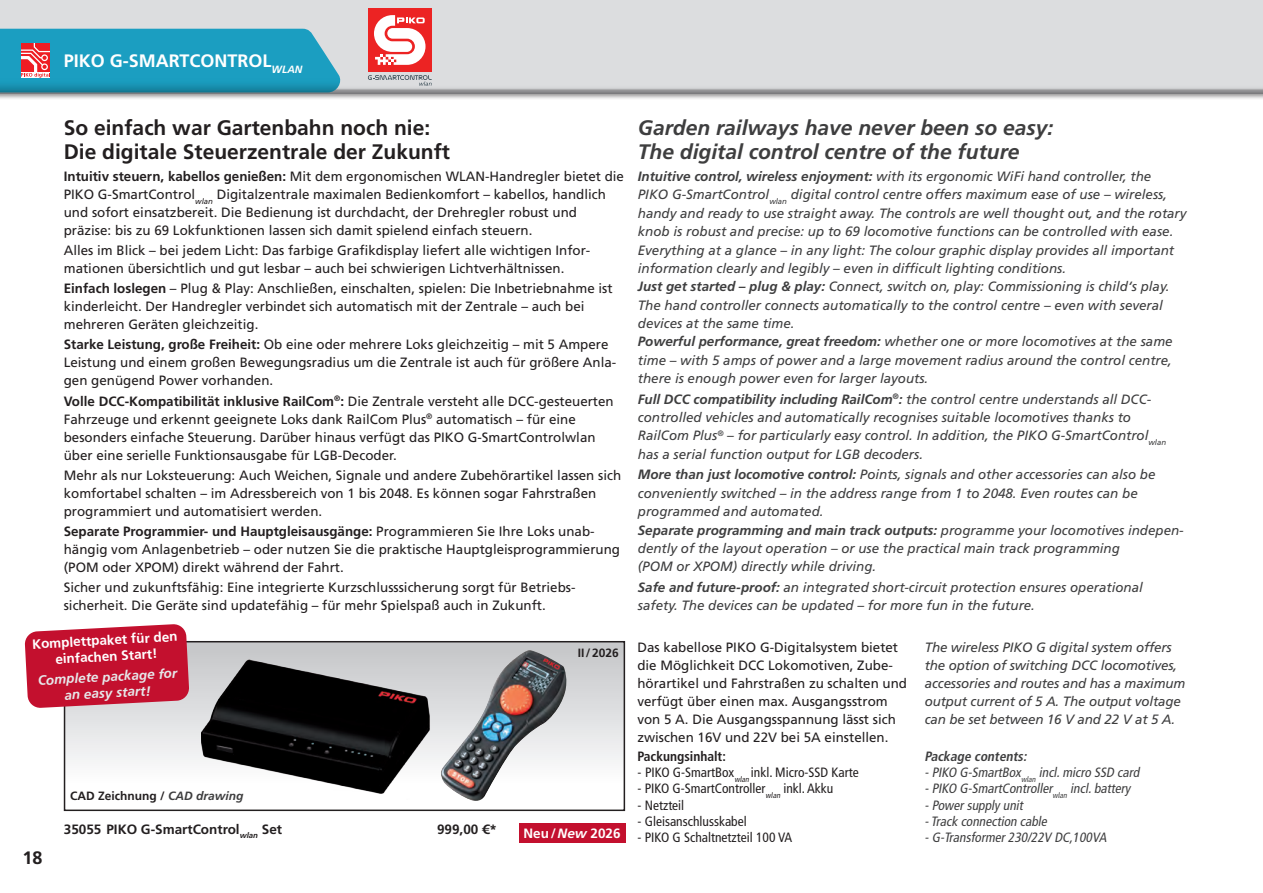
<style>
.page{position:relative;width:1263px;height:893px;background:#fff}
.page>*{position:absolute;margin:0;border:0;box-sizing:border-box;transform-origin:0 0}
.t1{font:italic 700 21px/24px "Frutiger LT Std";color:#3e3e3f}
.t2{font:700 21px/24px "Frutiger LT Std";color:#231f20}
.t3{font:700 18px "Frutiger LT Std";color:#fff}
.t4{font:700 18px "Frutiger LT Std";color:#231f20}
.t5{font:13.5px/18px "Frutiger LT Std";color:#231f20}
.t6{font:italic 13.5px/18.5px "Frutiger LT Std";color:#3e3e3f}
.t7{font:italic condensed 13.5px/16.2px "Frutiger LT Std";color:#3e3e3f}
.t8{font:condensed 13.5px "Frutiger LT Std";color:#231f20}
.t9{font:700 13.5px/16.2px "Frutiger LT Std";color:#fff;text-align:center}
.t10{font:700 13.5px "Frutiger LT Std";color:#231f20}
.t11{font:italic 700 13.5px/16.2px "Frutiger LT Std";color:#e6e7e9;text-align:center}
.t12{font:700 condensed 13.5px "Frutiger LT Std";color:#231f20}
.t13{font:700 12px "Frutiger LT Std";color:#231f20}
.s1{font-weight:700}
.s2{font-style:italic;color:#3e3e3f}
.s3{font-style:italic}
</style>
<div class="page">
<img style="left:67px;top:644px;width:555px;height:118px">
<div style="left:64px;top:641px;width:561px;height:170px;border:2px solid #231f20"></div>
<img style="left:440px;top:650px;width:128px;height:151px">
<img style="left:202px;top:648px;width:232px;height:146px">
<div style="left:519px;top:823px;width:106px;height:20px;background:#c3102e"></div>
<svg style="left:25px;top:624px;width:164px;height:84px;background:#c72943"></svg>
<div style="left:0;top:0;width:1263px;height:100px;background:#231f20;opacity:.5"></div>
<div style="left:0;top:0;width:1263px;height:96px;background:#231f20;opacity:.3"></div>
<svg style="left:0;top:29px;width:343px;height:63px;background:#2c9bba"></svg>
<div style="left:41px;top:63px;width:7px;height:7px;border:1px solid #fff;border-radius:50%"></div>
<div style="left:368px;top:8px;width:64px;height:64px;background:#ec2323"></div>
<svg style="left:374px;top:15px;width:51px;height:50px"></svg>
<svg style="left:368px;top:75px;width:64px;height:11px"></svg>
<h2 class="t3" style="left:64px;top:51px;width:240px">PIKO G-SMARTCONTROL<sub>WLAN</sub></h2>
<h1 class="t2" style="left:64px;top:116px;width:388px">So einfach war Gartenbahn noch nie:<br>Die digitale Steuerzentrale der Zukunft</h1>
<h1 class="t1" style="left:638px;top:116px;width:417px">Garden railways have never been so easy:<br>The digital control centre of the future</h1>
<p class="t5" style="left:64px;top:167px;width:562px"><span class="s1">Intuitiv steuern, kabellos genießen:</span> Mit dem ergonomischen WLAN-Handregler bietet die PIKO G-SmartControl<sub>wlan</sub> Digitalzentrale maximalen Bedienkomfort – kabellos, handlich und sofort einsatzbereit. Die Bedienung ist durchdacht, der Drehregler robust und präzise: bis zu 69 Lokfunktionen lassen sich damit spielend einfach steuern.</p>
<p class="t5" style="left:64px;top:242px;width:528px">Alles im Blick – bei jedem Licht: Das farbige Grafikdisplay liefert alle wichtigen Infor&shy;mationen übersichtlich und gut lesbar – auch bei schwierigen Lichtverhältnissen.</p>
<p class="t5" style="left:64px;top:280px;width:550px"><span class="s1">Einfach loslegen</span> – Plug &amp; Play: Anschließen, einschalten, spielen: Die Inbetriebnahme ist kinderleicht. Der Handregler verbindet sich automatisch mit der Zentrale – auch bei mehreren Geräten gleichzeitig.</p>
<p class="t5" style="left:64px;top:336px;width:554px"><span class="s1">Starke Leistung, große Freiheit:</span> Ob eine oder mehrere Loks gleichzeitig – mit 5 Ampere<br>Leistung und einem großen Bewegungsradius um die Zentrale ist auch für größere Anla&shy;gen genügend Power vorhanden.</p>
<p class="t5" style="left:64px;top:392px;width:551px"><span class="s1">Volle DCC-Kompatibilität inklusive RailCom</span><sup>®</sup><span class="s1">:</span> Die Zentrale versteht alle DCC-gesteuerten Fahrzeuge und erkennt geeignete Loks dank RailCom Plus<sup>®</sup> automatisch – für eine besonders einfache Steuerung. Darüber hinaus verfügt das PIKO G-SmartControlwlan über eine serielle Funktionsausgabe für LGB-Decoder.</p>
<p class="t5" style="left:64px;top:466px;width:559px">Mehr als nur Loksteuerung: Auch Weichen, Signale und andere Zubehörartikel lassen sich komfortabel schalten – im Adressbereich von 1 bis 2048. Es können sogar Fahrstraßen programmiert und automatisiert werden.</p>
<p class="t5" style="left:64px;top:522px;width:558px"><span class="s1">Separate Programmier- und Hauptgleisausgänge:</span> Programmieren Sie Ihre Loks unab&shy;hängig vom Anlagenbetrieb – oder nutzen Sie die praktische Hauptgleisprogrammierung (POM oder XPOM) direkt während der Fahrt.</p>
<p class="t5" style="left:64px;top:578px;width:513px">Sicher und zukunftsfähig: Eine integrierte Kurzschlusssicherung sorgt für Betriebs&shy;sicherheit. Die Geräte sind updatefähig – für mehr Spielspaß auch in Zukunft.</p>
<p class="t9" style="left:32px;top:636px;width:147px;rotate:-3deg">Komplettpaket für den einfachen Start!</p>
<p class="t11" style="left:37px;top:672px;width:141px;rotate:-3deg">Complete package for an easy start!</p>
<p class="t13" style="left:70px;top:789px;width:175px">CAD Zeichnung / <span class="s2">CAD drawing</span></p>
<p class="t13" style="left:578px;top:646px;width:43px">II/2026</p>
<h2 class="t4" style="left:23px;top:847px;width:22px">18</h2>
<p class="t10" style="left:64px;top:821px;width:220px">35055 PIKO G-SmartControl<sub>wlan</sub> Set</p>
<p class="t9" style="left:523px;top:825px;width:99px">Neu/<span class="s3">New</span> 2026</p>
<p class="t10" style="left:437px;top:821px;width:62px">999,00 €*</p>
<p class="t6" style="left:638px;top:167px;width:550px"><span class="s1">Intuitive control, wireless enjoyment:</span> with its ergonomic WiFi hand controller, the<br>PIKO G-SmartControl<sub>wlan</sub> digital control centre offers maximum ease of use – wireless, handy and ready to use straight away. The controls are well thought out, and the rotary knob is robust and precise: up to 69 locomotive functions can be controlled with ease.<br>Everything at a glance – in any light: The colour graphic display provides all important information clearly and legibly – even in difficult lighting conditions.<br><span class="s1">Just get started – plug &amp; play:</span> Connect, switch on, play: Commissioning is child‘s play.<br>The hand controller connects automatically to the control centre – even with several devices at the same time.<br><span class="s1">Powerful performance, great freedom:</span> whether one or more locomotives at the same time – with 5 amps of power and a large movement radius around the control centre, there is enough power even for larger layouts.</p>
<p class="t6" style="left:638px;top:390px;width:530px"><span class="s1">Full DCC compatibility including RailCom</span><sup>®</sup><span class="s1">:</span> the control centre understands all DCC&shy;controlled vehicles and automatically recognises suitable locomotives thanks to RailCom Plus<sup>®</sup> – for particularly easy control. In addition, the PIKO G-SmartControl<sub>wlan </sub>has a serial function output for LGB decoders.</p>
<p class="t6" style="left:638px;top:466px;width:547px"><span class="s1">More than just locomotive control:</span> Points, signals and other accessories can also be conveniently switched – in the address range from 1 to 2048. Even routes can be programmed and automated.<br><span class="s1">Separate programming and main track outputs:</span> programme your locomotives indepen&shy;dently of the layout operation – or use the practical main track programming<br>(POM or XPOM) directly while driving.</p>
<p class="t6" style="left:638px;top:578px;width:507px"><span class="s1">Safe and future-proof:</span> an integrated short-circuit protection ensures operational safety. The devices can be updated – for more fun in the future.</p>
<p class="t5" style="left:637px;top:638px;width:271px">Das kabellose PIKO G-Digitalsystem bietet die Möglichkeit DCC Lokomotiven, Zube&shy;hörartikel und Fahrstraßen zu schalten und verfügt über einen max. Ausgangsstrom von 5 A. Die Ausgangsspannung lässt sich zwischen 16V und 22V bei 5A einstellen.</p>
<p class="t6" style="left:925px;top:638px;width:262px;line-height:18px">The wireless PIKO G digital system offers the option of switching DCC locomotives, accessories and routes and has a maximum output current of 5 A. The output voltage can be set between 16 V and 22 V at 5 A.</p>
<p class="t12" style="left:637px;top:748px;width:90px">Packungsinhalt:</p>
<p class="t8" style="left:637px;top:765px;width:223px">- PIKO G-SmartBox<sub>wlan</sub> inkl. Micro-SSD Karte</p>
<p class="t8" style="left:637px;top:781px;width:197px">- PIKO G-SmartController<sub>wlan</sub> inkl. Akku</p>
<p class="t8" style="left:638px;top:797px;width:48px">- Netzteil</p>
<p class="t8" style="left:638px;top:813px;width:111px">- Gleisanschlusskabel</p>
<p class="t8" style="left:638px;top:829px;width:156px">- PIKO G Schaltnetzteil 100 VA</p>
<p class="t7" style="left:924px;top:748px;width:219px"><span class="s1">Package contents:<br></span>-PIKO G-SmartBox<sub>wlan</sub> incl.micro SSD card -PIKO G-SmartController<sub>wlan</sub> incl.battery -Powersupply unit<br>-Track connection cable -G-Transformer230/22V DC,100VA</p>
</div>
